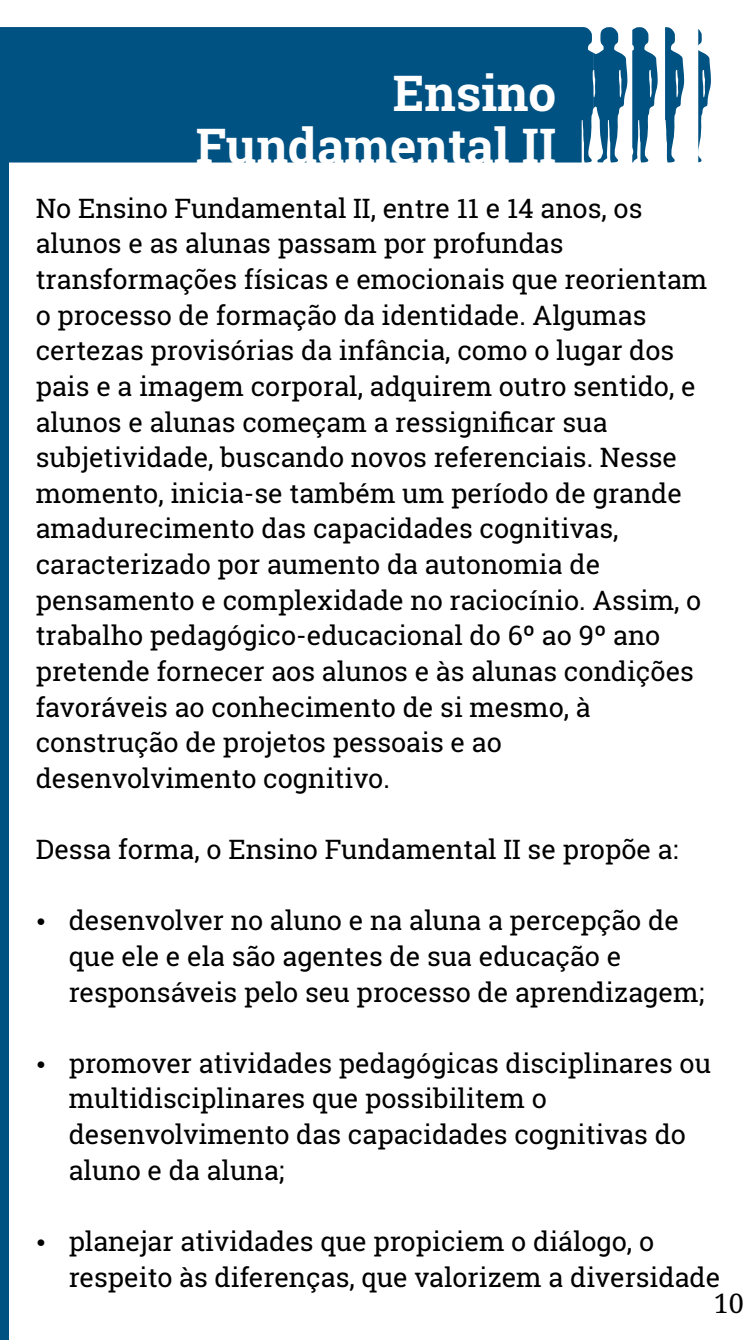
<style>
.page{position:relative;width:754px;height:1340px;background:#fff}
.page>*{position:absolute;margin:0;border:0;box-sizing:border-box;transform-origin:0 0}
.t1{font:700 49.5px/52.6px "Roboto Slab";color:#fff;text-align:right}
.t2{font:27px/35.6px "Roboto Slab";color:#000}
.t3{font:27px "Droid Serif";color:#000}
</style>
<div class="page">
<svg style="left:0;top:27px;width:710px;height:136px;background:#17628e"></svg>
<div style="left:0;top:158px;width:8px;height:1181px;background:#005283"></div>
<h1 class="t1" style="left:196px;top:65px;width:362px">Ensino<br>Fundamental II</h1>
<p class="t2" style="left:36px;top:189px;width:673px">No Ensino Fundamental II, entre 11 e 14 anos, os alunos e as alunas passam por profundas transformações físicas e emocionais que reorientam o processo de formação da identidade. Algumas certezas provisórias da infância, como o lugar dos pais e a imagem corporal, adquirem outro sentido, e alunos e alunas começam a ressignificar sua subjetividade, buscando novos referenciais. Nesse momento, inicia-se também um período de grande amadurecimento das capacidades cognitivas, caracterizado por aumento da autonomia de pensamento e complexidade no raciocínio. Assim, o trabalho pedagógico-educacional do 6º ao 9º ano pretende fornecer aos alunos e às alunas condições favoráveis ao conhecimento de si mesmo, à construção de projetos pessoais e ao desenvolvimento cognitivo.</p>
<p class="t2" style="left:36px;top:830px;width:644px">Dessa forma, o Ensino Fundamental II se propõe a:</p>
<p class="t2" style="left:69px;top:902px;width:636px">desenvolver no aluno e na aluna a percepção de que ele e ela são agentes de sua educação e responsáveis pelo seu processo de aprendizagem;</p>
<p class="t2" style="left:69px;top:1044px;width:643px">promover atividades pedagógicas disciplinares ou multidisciplinares que possibilitem o desenvolvimento das capacidades cognitivas do aluno e da aluna;</p>
<p class="t2" style="left:69px;top:1222px;width:653px">planejar atividades que propiciem o diálogo, o respeito às diferenças, que valorizem a diversidade</p>
<p class="t3" style="left:713px;top:1292px;width:32px">10</p>
</div>
